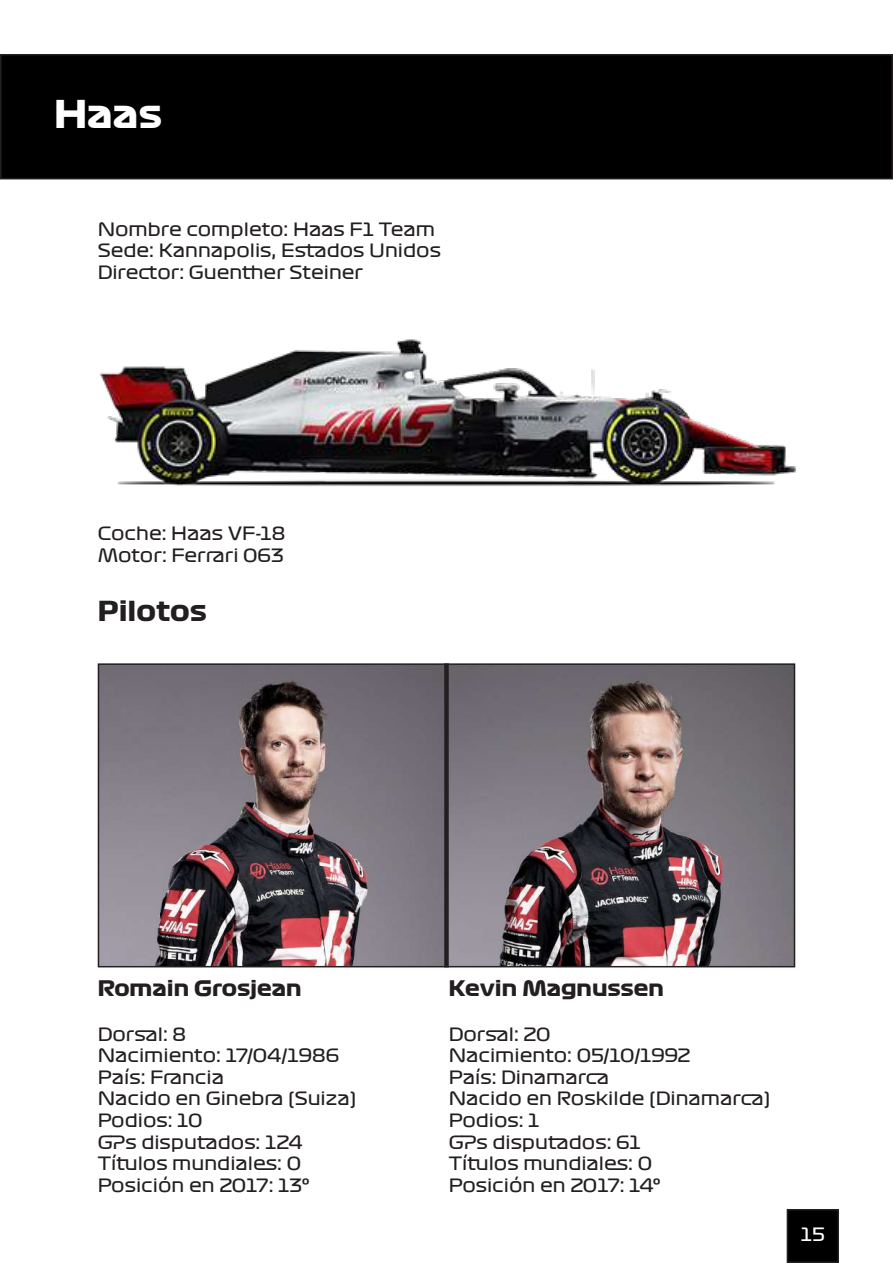
<style>
.page{position:relative;width:893px;height:1263px;background:#fff}
.page>*{position:absolute;margin:0;border:0;box-sizing:border-box;transform-origin:0 0}
.t1{font:37.5px "Formula 1 Display Bold";color:#fff}
.t2{font:27px "Formula 1 Display Bold";color:#231f20}
.t3{font:21px "Formula 1 Display Bold";color:#231f20}
.t4{font:18px/21.6px "Formula 1 Display Regular";color:#231f20}
.t5{font:18px "Formula 1 Display Regular";color:#fff}
</style>
<div class="page">
<div style="left:1px;top:55px;width:891px;height:124px;background:#000"></div>
<div style="left:0;top:54px;width:893px;height:125px;border:2px solid #231f20"></div>
<img style="left:99px;top:339px;width:696px;height:147px">
<img style="left:101px;top:666px;width:691px;height:298px">
<div style="left:98px;top:663px;width:348px;height:304px;border:2px solid #231f20"></div>
<div style="left:446px;top:663px;width:349px;height:304px;border:2px solid #231f20"></div>
<div style="left:444px;top:663px;width:5px;height:304px;background:#231f20"></div>
<div style="left:787px;top:1210px;width:51px;height:52px;background:#000"></div>
<div style="left:787px;top:1209px;width:52px;height:54px;border:2px solid #231f20"></div>
<h1 class="t1" style="left:54px;top:90px;width:110px">Haas</h1>
<p class="t4" style="left:98px;top:218px;width:345px">Nombre completo: Haas F1 Team<br>Sede: Kannapolis, Estados Unidos<br>Director: Guenther Steiner</p>
<p class="t4" style="left:98px;top:522px;width:189px">Coche: Haas VF-18<br>Motor: Ferrari 063</p>
<h2 class="t2" style="left:98px;top:594px;width:111px">Pilotos</h2>
<p class="t3" style="left:98px;top:974px;width:206px">Romain Grosjean</p>
<p class="t3" style="left:449px;top:974px;width:217px">Kevin Magnussen</p>
<p class="t4" style="left:98px;top:1022px;width:260px">Dorsal: 8<br>Nacimiento: 17/04/1986<br>País: Francia<br>Nacido en Ginebra (Suiza)<br>Podios: 10<br>GPs disputados: 124<br>Títulos mundiales: 0<br>Posición en 2017: 13º</p>
<p class="t4" style="left:449px;top:1022px;width:323px">Dorsal: 20<br>Nacimiento: 05/10/1992<br>País: Dinamarca<br>Nacido en Roskilde (Dinamarca)<br>Podios: 1<br>GPs disputados: 61<br>Títulos mundiales: 0<br>Posición en 2017: 14º</p>
<p class="t5" style="left:801px;top:1223px;width:26px">15</p>
</div>
